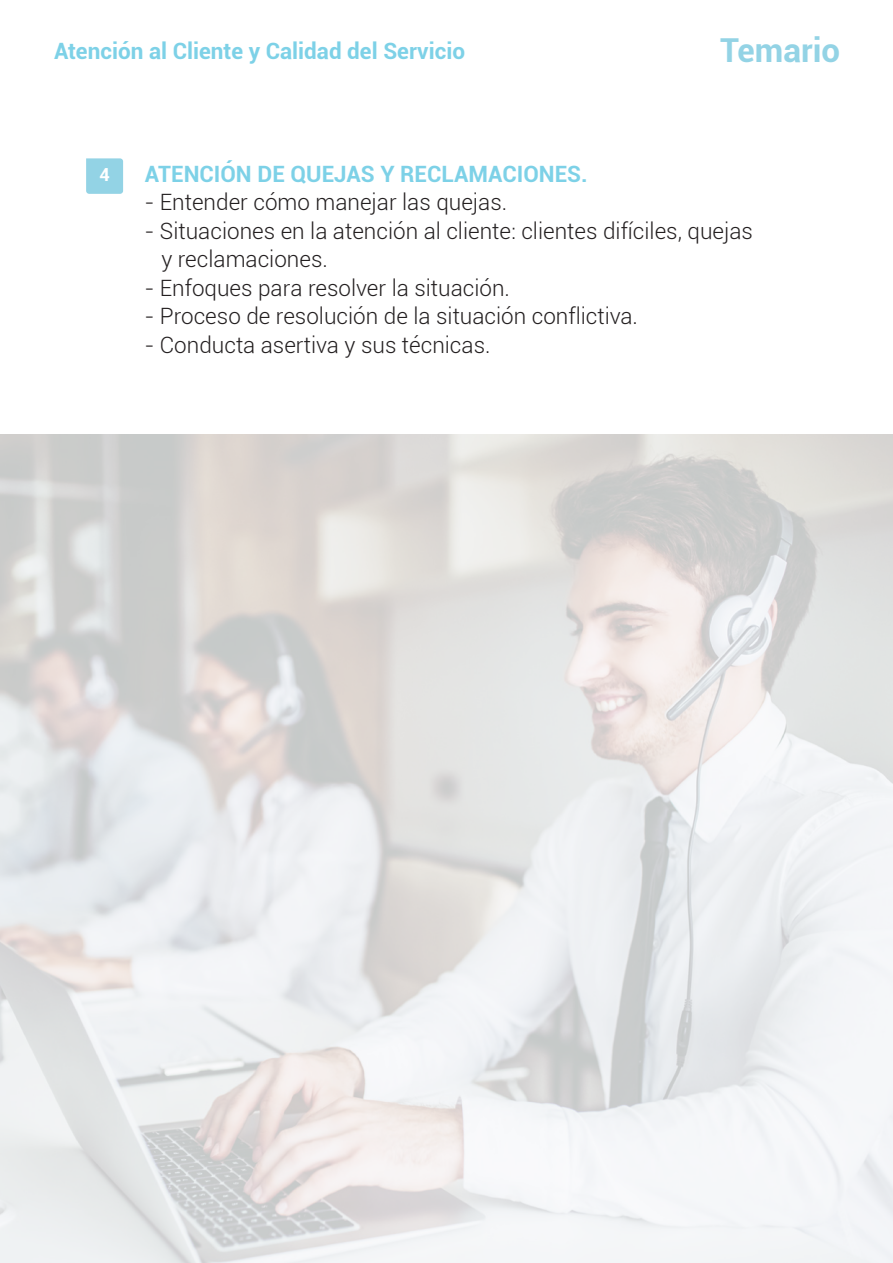
<style>
.page{position:relative;width:893px;height:1263px;background:#fff}
.page>*{position:absolute;margin:0;border:0;box-sizing:border-box;transform-origin:0 0}
.t1{font:700 33px "Roboto";color:#93d3e5}
.t2{font:300 22.5px "Roboto";color:#231f20}
.t3{font:700 22.5px "Roboto";color:#7dd1e7}
.t4{font:700 18px "Roboto";color:#fff}
</style>
<div class="page">
<svg style="left:86px;top:158px;width:37px;height:36px"></svg>
<img style="left:0;top:434px;width:893px;height:829px">
<p class="t3" style="left:54px;top:36px;width:413px">Atención al Cliente y Calidad del Servicio</p>
<h1 class="t1" style="left:720px;top:27px;width:122px">Temario</h1>
<p class="t4" style="left:99px;top:162px;width:12px">4</p>
<p class="t3" style="left:145px;top:158px;width:444px">ATENCIÓN DE QUEJAS Y RECLAMACIONES.</p>
<p class="t2" style="left:145px;top:187px;width:364px">- Entender cómo manejar las quejas.</p>
<p class="t2" style="left:145px;top:215px;width:610px">- Situaciones en la atención al cliente: clientes difíciles, quejas</p>
<p class="t2" style="left:161px;top:244px;width:168px">y reclamaciones.</p>
<p class="t2" style="left:145px;top:272px;width:367px">- Enfoques para resolver la situación.</p>
<p class="t2" style="left:145px;top:301px;width:495px">- Proceso de resolución de la situación conflictiva.</p>
<p class="t2" style="left:145px;top:329px;width:347px">- Conducta asertiva y sus técnicas.</p>
</div>
